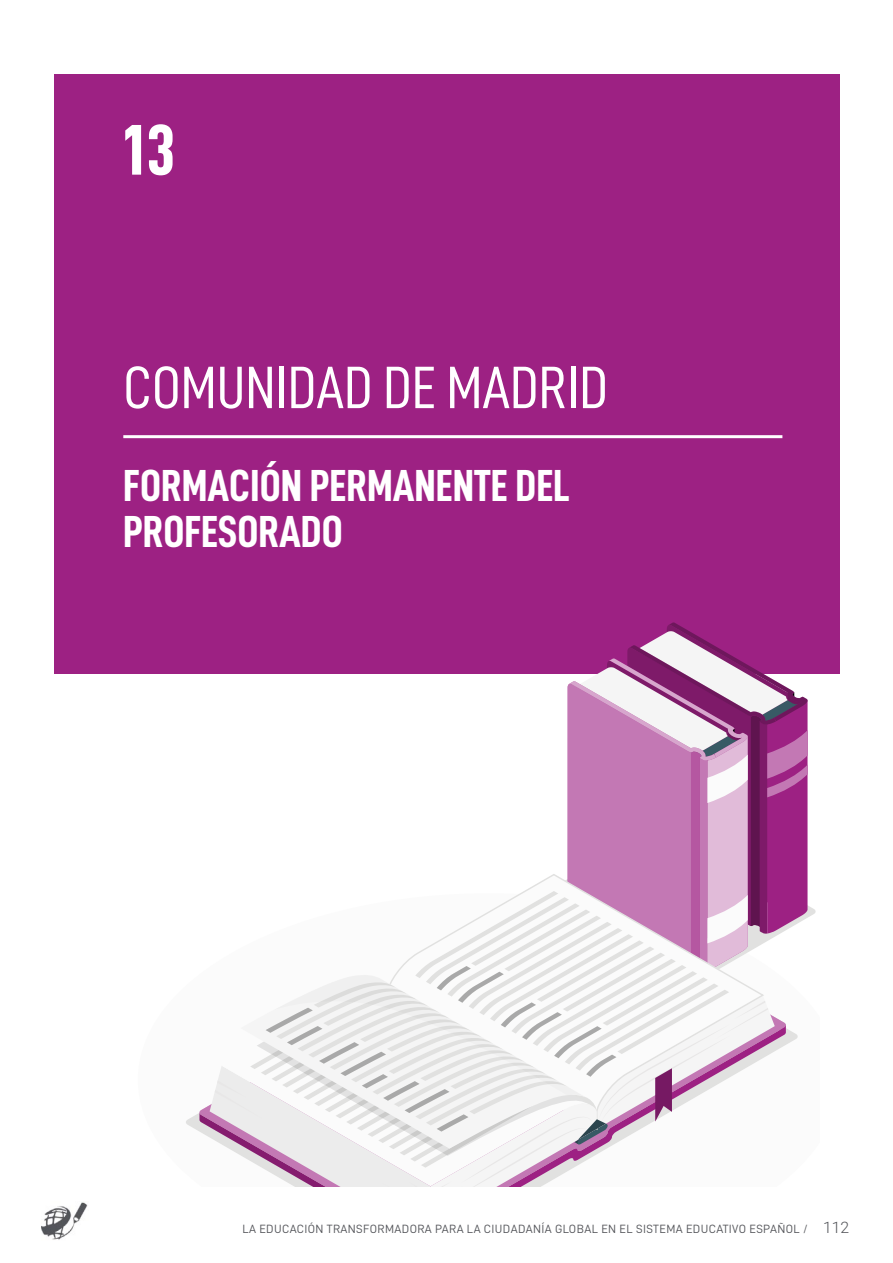
<style>
.page{position:relative;width:893px;height:1263px;background:#fff}
.page>*{position:absolute;margin:0;border:0;box-sizing:border-box;transform-origin:0 0}
.t1{font:72px "D DIN Condensed Bold";color:#fff}
.t2{font:60px "D DIN Condensed";color:#fff}
.t3{font:45px/46.5px "D DIN Condensed Bold";color:#fff}
.t4{font:12px "D DIN";letter-spacing:.03em;color:#54555a}
.s1{font-family:"Heebo";font-weight:300;font-size:15.75px}
</style>
<div class="page">
<img style="left:42px;top:1202px;width:46px;height:38px">
<div style="left:54px;top:75px;width:785px;height:599px;background:#9d2183"></div>
<svg style="left:199px;top:622px;width:617px;height:564px"></svg>
<hr style="left:123px;top:435px;width:659px;height:3px;background:#fff">
<h1 class="t1" style="left:123px;top:110px;width:53px">13</h1>
<h2 class="t2" style="left:123px;top:355px;width:486px">COMUNIDAD DE MADRID</h2>
<h3 class="t3" style="left:123px;top:461px;width:448px">FORMACIÓN PERMANENTE DEL<br>PROFESORADO</h3>
<p class="t4" style="left:242px;top:1222px;width:608px">LA EDUCACIÓN TRANSFORMADORA PARA LA CIUDADANÍA GLOBAL EN EL SISTEMA EDUCATIVO ESPAÑOL / <span class="s1">112</span></p>
</div>
